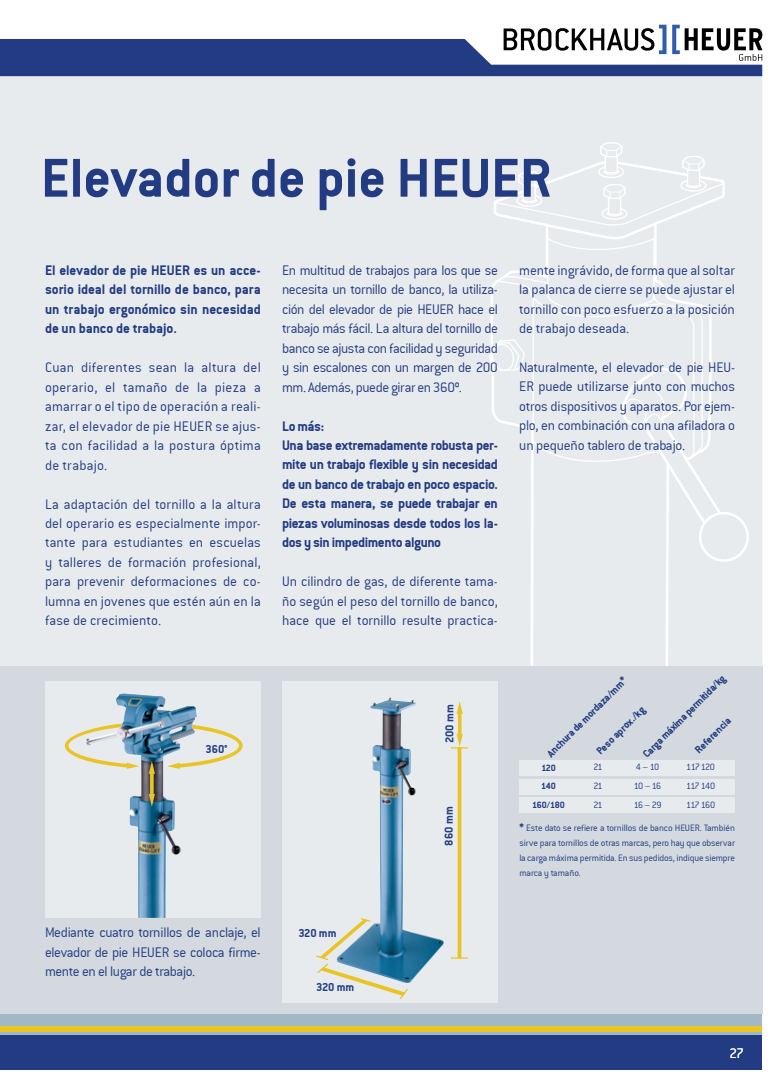
<style>
.page{position:relative;width:780px;height:1088px;background:#fff}
.page>*{position:absolute;margin:0;border:0;box-sizing:border-box;transform-origin:0 0}
.t1{font:60px "Conduit ITCTT Bold";color:#223b82}
.t2{font:15px/19.5px "Conduit ITCTT Light";letter-spacing:-.005em;color:#223b82;text-align:justify}
.t3{font:15px/19.5px "Conduit ITCTT Bold";letter-spacing:-.025em;color:#223b82;text-align:justify}
.t4{font:15px "Conduit ITCTT Light";color:#fff}
.t5{font:12.5px "Conduit ITCTT Bold";color:#223b82}
.t6{font:11.25px "Conduit ITCTT Bold";color:#223b82}
.t7{font:10px/15px "Conduit ITCTT Light";letter-spacing:-.02em;color:#223b82;text-align:justify}
.t8{font:10px "Conduit ITCTT Bold";letter-spacing:-.03em;color:#223b82}
.s1{font-family:"Conduit ITCTT Bold";font-size:11.25px}
</style>
<div class="page">
<div style="left:0;top:75px;width:762px;height:957px;background:#e8ebee"></div>
<div style="left:0;top:1013px;width:762px;height:23px;background:#a3b8c7"></div>
<div style="left:0;top:1026px;width:762px;height:5px;background:#e9c425"></div>
<div style="left:0;top:1035px;width:762px;height:35px;background:#223b82"></div>
<div style="left:699px;top:512px;width:49px;height:50px;border:2px solid #fff;border-radius:50%"></div>
<div style="left:0;top:666px;width:762px;height:347px;background:#d3d9de"></div>
<div style="left:45px;top:681px;width:216px;height:237px;background:#e8ebee"></div>
<img style="left:116px;top:693px;width:65px;height:225px">
<svg style="left:167px;top:725px;width:75px;height:44px"></svg>
<svg style="left:65px;top:723px;width:74px;height:46px"></svg>
<svg style="left:149px;top:761px;width:6px;height:46px"></svg>
<div style="left:282px;top:681px;width:216px;height:322px;background:#e8ebee"></div>
<svg style="left:457px;top:748px;width:4px;height:209px"></svg>
<svg style="left:451px;top:701px;width:17px;height:47px"></svg>
<svg style="left:451px;top:957px;width:17px;height:2px"></svg>
<svg style="left:316px;top:943px;width:92px;height:56px"></svg>
<img style="left:336px;top:697px;width:107px;height:286px">
<div style="left:519px;top:760px;width:216px;height:15px;background:#e8ebee"></div>
<div style="left:519px;top:779px;width:216px;height:15px;background:#e8ebee"></div>
<div style="left:519px;top:798px;width:216px;height:15px;background:#e8ebee"></div>
<svg style="left:0;top:24px;width:762px;height:504px"></svg>
<h1 class="t1" style="left:41px;top:143px;width:512px">Elevador de pie HEUER</h1>
<p class="t3" style="left:45px;top:260px;width:217px">El elevador de pie HEUER es un acce&shy;sorio ideal del tornillo de banco, para un trabajo ergonómico sin necesidad de un banco de trabajo.</p>
<p class="t2" style="left:45px;top:358px;width:217px">Cuan diferentes sean la altura del operario, el tamaño de la pieza a amarrar o el tipo de operación a reali&shy;zar, el elevador de pie HEUER se ajus&shy;ta con facilidad a la postura óptima de trabajo.</p>
<p class="t2" style="left:45px;top:494px;width:217px">La adaptación del tornillo a la altura del operario es especialmente impor&shy;tante para estudiantes en escuelas y talleres de formación profesional, para prevenir deformaciones de co&shy;lumna en jovenes que estén aún en la fase de crecimiento.</p>
<p class="t2" style="left:282px;top:260px;width:217px">En multitud de trabajos para los que se necesita un tornillo de banco, la utiliza&shy;ción del elevador de pie HEUER hace el trabajo más fácil. La altura del tornillo de banco se ajusta con facilidad y seguridad y sin escalones con un margen de 200 mm. Además, puede girar en 360º.</p>
<p class="t3" style="left:282px;top:416px;width:217px;text-align:left">Lo más:<br>Una base extremadamente robusta per&shy;mite un trabajo flexible y sin necesidad de un banco de trabajo en poco espacio.<br>De esta manera, se puede trabajar en piezas voluminosas desde todos los la&shy;dos y sin impedimento alguno</p>
<p class="t2" style="left:282px;top:572px;width:217px">Un cilindro de gas, de diferente tama&shy;ño según el peso del tornillo de banco, hace que el tornillo resulte practica-</p>
<p class="t5" style="left:205px;top:742px;width:23px">360°</p>
<p class="t5" style="left:442px;top:743px;width:41px;rotate:-90deg">200 mm</p>
<p class="t5" style="left:441px;top:845px;width:41px;rotate:-90deg">860 mm</p>
<p class="t2" style="left:45px;top:923px;width:217px">Mediante cuatro tornillos de anclaje, el elevador de pie HEUER se coloca firme&shy;mente en el lugar de trabajo.</p>
<p class="t5" style="left:298px;top:925px;width:40px">320 mm</p>
<p class="t5" style="left:316px;top:980px;width:40px">320 mm</p>
<p class="t2" style="left:519px;top:260px;width:217px">mente ingrávido, de forma que al soltar la palanca de cierre se puede ajustar el tornillo con poco esfuerzo a la posición de trabajo deseada.</p>
<p class="t2" style="left:519px;top:357px;width:217px">Naturalmente, el elevador de pie HEU-ER puede utilizarse junto con muchos otros dispositivos y aparatos. Por ejem&shy;plo, en combinación con una afiladora o un pequeño tablero de trabajo.</p>
<p class="t6" style="left:544px;top:750px;width:109px;rotate:-45deg">Anchura de mordaza/mm*</p>
<p class="t6" style="left:640px;top:751px;width:113px;rotate:-45deg">Carga máxima permitida/kg</p>
<p class="t6" style="left:593px;top:748px;width:65px;rotate:-45deg">Peso aprox./kg</p>
<p class="t6" style="left:692px;top:747px;width:48px;rotate:-45deg">Referencia</p>
<p class="t8" style="left:541px;top:761px;width:16px">120</p>
<p class="t7" style="left:593px;top:759px;width:10px">21</p>
<p class="t7" style="left:636px;top:759px;width:25px">4 – 10</p>
<p class="t7" style="left:686px;top:759px;width:30px">117 120</p>
<p class="t8" style="left:541px;top:780px;width:16px">140</p>
<p class="t7" style="left:593px;top:778px;width:10px">21</p>
<p class="t7" style="left:633px;top:778px;width:29px">10 – 16</p>
<p class="t7" style="left:686px;top:778px;width:31px">117 140</p>
<p class="t8" style="left:532px;top:799px;width:34px">160/180</p>
<p class="t7" style="left:593px;top:797px;width:10px">21</p>
<p class="t7" style="left:633px;top:797px;width:29px">16 – 29</p>
<p class="t7" style="left:686px;top:797px;width:31px">117 160</p>
<p class="t7" style="left:519px;top:820px;width:217px"><span class="s1">*</span> Este dato se refiere a tornillos de banco HEUER. También sirve para tornillos de otras marcas, pero hay que observar la carga máxima permitida. En sus pedidos, indique siempre marca y tamaño.</p>
<p class="t4" style="left:729px;top:1045px;width:16px">27</p>
</div>
